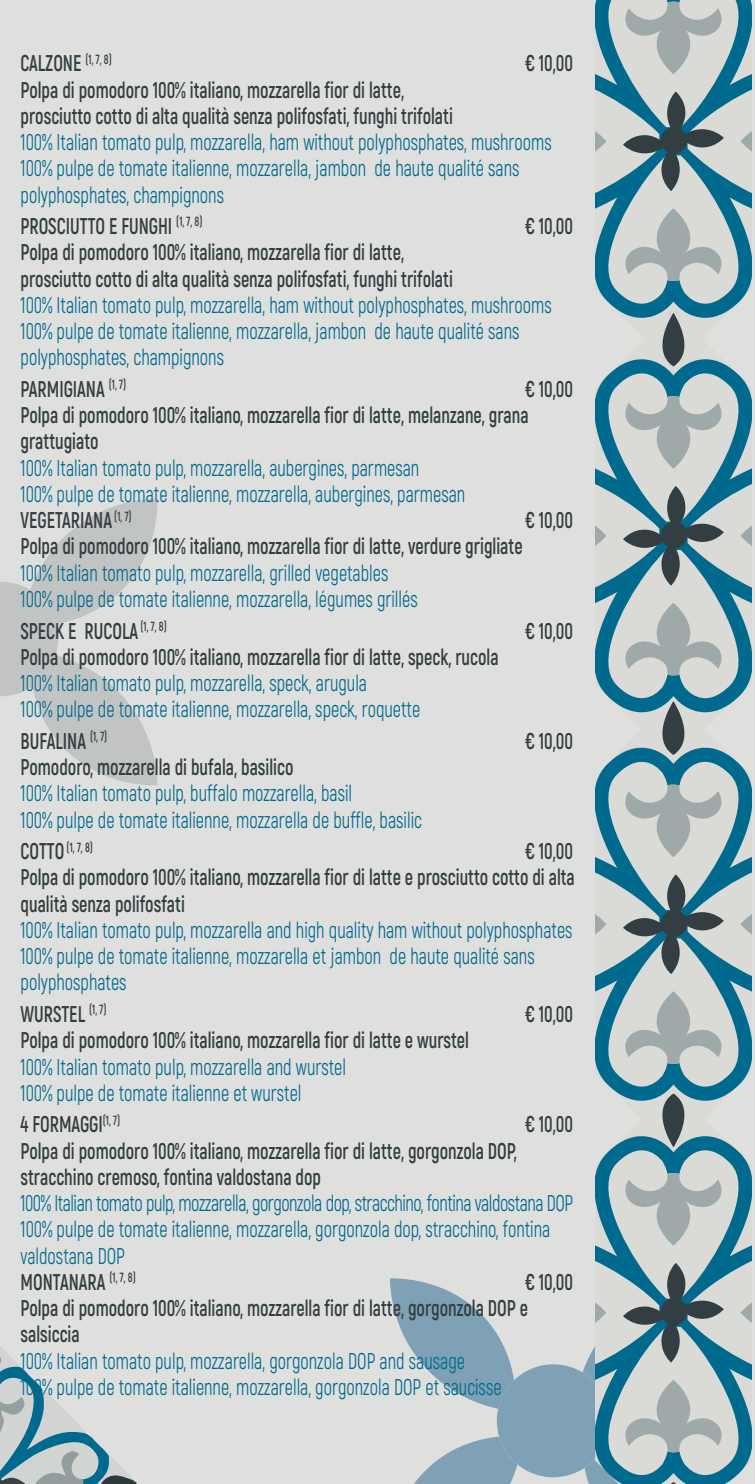
<style>
.page{position:relative;width:755px;height:1484px;background:#fff}
.page>*{position:absolute;margin:0;border:0;box-sizing:border-box;transform-origin:0 0}
.t1{font:22.75px/26.2px "Akrobat";color:#00698e;scale:.8 1}
.t2{font:700 22.75px/26.2px "Akrobat";color:#333e42;scale:.8 1}
.t3{font:700 13.3px "Akrobat";color:#333e42;scale:.8 1}
.s1{font-weight:700;color:#333e42}
.s2{font-size:22.75px}
</style>
<div class="page">
<div style="left:0;top:0;width:754px;height:1483px;background:#dfe0de"></div>
<svg style="left:0;top:498px;width:158px;height:287px"></svg>
<svg style="left:0;top:1346px;width:137px;height:137px"></svg>
<svg style="left:595px;top:0;width:156px;height:310px"></svg>
<svg style="left:618px;top:1px;width:109px;height:73px"></svg>
<svg style="left:595px;top:87px;width:11px;height:108px"></svg>
<svg style="left:740px;top:87px;width:11px;height:108px"></svg>
<svg style="left:618px;top:208px;width:109px;height:74px"></svg>
<svg style="left:622px;top:91px;width:101px;height:100px"></svg>
<svg style="left:618px;top:310px;width:111px;height:8px"></svg>
<svg style="left:595px;top:359px;width:156px;height:339px"></svg>
<svg style="left:618px;top:395px;width:109px;height:73px"></svg>
<svg style="left:595px;top:481px;width:11px;height:109px"></svg>
<svg style="left:740px;top:481px;width:11px;height:109px"></svg>
<svg style="left:618px;top:603px;width:109px;height:73px"></svg>
<svg style="left:622px;top:486px;width:101px;height:99px"></svg>
<svg style="left:649px;top:310px;width:47px;height:56px"></svg>
<svg style="left:595px;top:1150px;width:156px;height:333px"></svg>
<svg style="left:618px;top:1171px;width:109px;height:74px"></svg>
<svg style="left:740px;top:1258px;width:11px;height:108px"></svg>
<svg style="left:390px;top:1258px;width:337px;height:225px"></svg>
<svg style="left:609px;top:698px;width:128px;height:452px"></svg>
<svg style="left:595px;top:746px;width:156px;height:355px"></svg>
<svg style="left:618px;top:783px;width:109px;height:74px"></svg>
<svg style="left:595px;top:870px;width:11px;height:108px"></svg>
<svg style="left:740px;top:870px;width:11px;height:108px"></svg>
<svg style="left:618px;top:991px;width:109px;height:73px"></svg>
<svg style="left:622px;top:874px;width:101px;height:100px"></svg>
<svg style="left:649px;top:1089px;width:47px;height:58px"></svg>
<svg style="left:649px;top:701px;width:47px;height:58px"></svg>
<p class="t2" style="left:21px;top:50px;width:115px">CALZONE <sup>(1,</sup> <sup>7,</sup> <sup>8)</sup></p>
<p class="t2" style="left:524px;top:50px;width:62px">€ 10,00</p>
<p class="t2" style="left:21px;top:76px;width:541px">Polpa di pomodoro 100% italiano, mozzarella fior di latte, prosciutto cotto di alta qualità senza polifosfati, funghi trifolati</p>
<p class="t1" style="left:21px;top:129px;width:665px">100% Italian tomato pulp, mozzarella, ham without polyphosphates, mushrooms<br>100% pulpe de tomate italienne, mozzarella, jambon de haute qualité sans polyphosphates, champignons</p>
<p class="t2" style="left:21px;top:213px;width:229px">PROSCIUTTO E FUNGHI <sup>(1,</sup> <sup>7,</sup> <sup>8)</sup></p>
<p class="t2" style="left:524px;top:213px;width:62px">€ 10,00</p>
<p class="t2" style="left:21px;top:239px;width:541px">Polpa di pomodoro 100% italiano, mozzarella fior di latte, prosciutto cotto di alta qualità senza polifosfati, funghi trifolati</p>
<p class="t1" style="left:21px;top:292px;width:665px">100% Italian tomato pulp, mozzarella, ham without polyphosphates, mushrooms<br>100% pulpe de tomate italienne, mozzarella, jambon de haute qualité sans polyphosphates, champignons</p>
<p class="t2" style="left:21px;top:376px;width:133px">PARMIGIANA <sup>(1,</sup> <sup>7)</sup></p>
<p class="t2" style="left:21px;top:376px;width:691px;text-indent:504px">€ 10,00<br>Polpa di pomodoro 100% italiano, mozzarella fior di latte, melanzane, grana grattugiato</p>
<p class="t1" style="left:21px;top:454px;width:557px">100% Italian tomato pulp, mozzarella, aubergines, parmesan<br>100% pulpe de tomate italienne, mozzarella, aubergines, parmesan<br><span class="s1">VEGETARIANA</span> <sup>(1,</sup> <sup>7)</sup></p>
<p class="t2" style="left:524px;top:507px;width:62px">€ 10,00</p>
<p class="t2" style="left:21px;top:533px;width:628px">Polpa di pomodoro 100% italiano, mozzarella fior di latte, verdure grigliate</p>
<p class="t1" style="left:21px;top:559px;width:497px">100% Italian tomato pulp, mozzarella, grilled vegetables<br>100% pulpe de tomate italienne, mozzarella, légumes grillés</p>
<p class="t2" style="left:21px;top:617px;width:184px">SPECK E RUCOLA <sup>(1,</sup> <sup>7,</sup> <sup>8)</sup></p>
<p class="t2" style="left:524px;top:617px;width:62px">€ 10,00</p>
<p class="t2" style="left:21px;top:643px;width:598px">Polpa di pomodoro 100% italiano, mozzarella fior di latte, speck, rucola</p>
<p class="t1" style="left:21px;top:670px;width:500px">100% Italian tomato pulp, mozzarella, speck, arugula<br>100% pulpe de tomate italienne, mozzarella, speck, roquette</p>
<p class="t2" style="left:21px;top:727px;width:110px">BUFALINA <sup>(1,</sup> <sup>7)</sup></p>
<p class="t2" style="left:524px;top:727px;width:62px">€ 10,00</p>
<p class="t2" style="left:21px;top:754px;width:342px">Pomodoro, mozzarella di bufala, basilico</p>
<p class="t1" style="left:21px;top:780px;width:503px">100% Italian tomato pulp, buffalo mozzarella, basil<br>100% pulpe de tomate italienne, mozzarella de buffle, basilic</p>
<p class="t3" style="left:21px;top:838px;width:92px"><span class="s2">COTTO</span> (1, 7, 8)</p>
<p class="t2" style="left:21px;top:838px;width:694px;text-align:justify;text-indent:504px">€ 10,00<br>Polpa di pomodoro 100% italiano, mozzarella fior di latte e prosciutto cotto di alta qualità senza polifosfati</p>
<p class="t1" style="left:21px;top:916px;width:691px">100% Italian tomato pulp, mozzarella and high quality ham without polyphosphates<br>100% pulpe de tomate italienne, mozzarella et jambon de haute qualité sans polyphosphates</p>
<p class="t2" style="left:21px;top:1000px;width:109px">WURSTEL <sup>(1,</sup> <sup>7)</sup></p>
<p class="t2" style="left:524px;top:1000px;width:62px">€ 10,00</p>
<p class="t2" style="left:21px;top:1027px;width:561px">Polpa di pomodoro 100% italiano, mozzarella fior di latte e wurstel</p>
<p class="t1" style="left:21px;top:1053px;width:408px">100% Italian tomato pulp, mozzarella and wurstel<br>100% pulpe de tomate italienne et wurstel</p>
<p class="t2" style="left:21px;top:1111px;width:126px">4 FORMAGGI<sup>(1,</sup> <sup>7)</sup></p>
<p class="t2" style="left:524px;top:1111px;width:62px">€ 10,00</p>
<p class="t2" style="left:21px;top:1137px;width:621px">Polpa di pomodoro 100% italiano, mozzarella fior di latte, gorgonzola DOP, stracchino cremoso, fontina valdostana dop</p>
<p class="t1" style="left:21px;top:1189px;width:692px">100% Italian tomato pulp, mozzarella, gorgonzola dop, stracchino, fontina valdostana DOP 100% pulpe de tomate italienne, mozzarella, gorgonzola dop, stracchino, fontina valdostana DOP<br><span class="s1">MONTANARA</span> <sup>(1,</sup> <sup>7,</sup> <sup>8)</sup></p>
<p class="t2" style="left:21px;top:1268px;width:691px;text-indent:504px">€ 10,00<br>Polpa di pomodoro 100% italiano, mozzarella fior di latte, gorgonzola DOP e salsiccia</p>
<p class="t1" style="left:21px;top:1347px;width:602px">100% Italian tomato pulp, mozzarella, gorgonzola DOP and sausage<br>100% pulpe de tomate italienne, mozzarella, gorgonzola DOP et saucisse</p>
</div>
